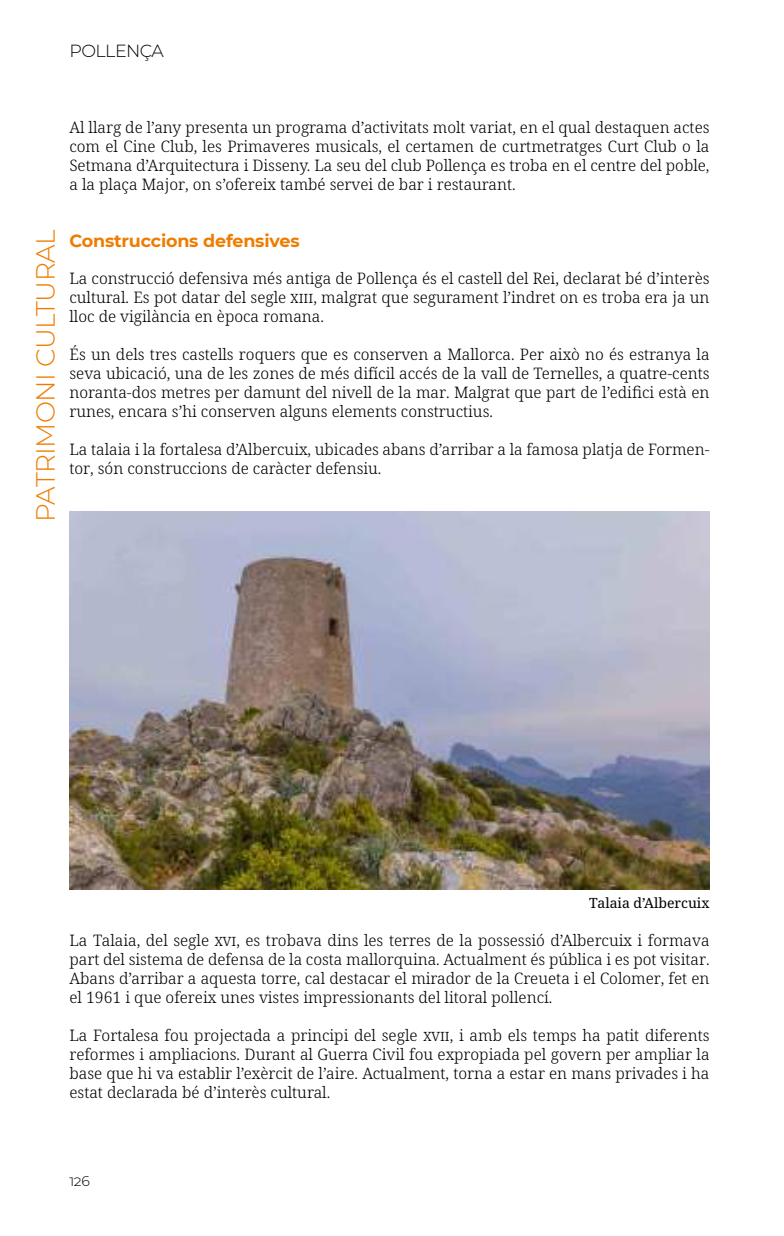
<style>
.page{position:relative;width:784px;height:1236px;background:#fff}
.page>*{position:absolute;margin:0;border:0;box-sizing:border-box;transform-origin:0 0}
.t1{font:300 26.25px "Montserrat";letter-spacing:-.02em;color:#ef7c00}
.t2{font:700 17.5px "Montserrat";letter-spacing:-.01em;color:#ef7c00}
.t3{font:300 17.5px "Montserrat";letter-spacing:-.03em;color:#000}
.t4{font:300 15.75px/18.9px "Noto Serif";color:#000;text-align:justify}
.t5{font:14px "Noto Serif";color:#000}
.t6{font:300 14px "Montserrat";color:#000}
</style>
<div class="page">
<img style="left:69px;top:511px;width:640px;height:378px">
<p class="t3" style="left:69px;top:39px;width:96px">POLLENÇA</p>
<p class="t4" style="left:69px;top:118px;width:641px">Al llarg de l’any presenta un programa d’activitats molt variat, en el qual destaquen actes com el Cine Club, les Primaveres musicals, el certamen de curtmetratges Curt Club o la Setmana d’Arquitectura i Disseny. La seu del club Pollença es troba en el centre del poble, a la plaça Major, on s’ofereix també servei de bar i restaurant.</p>
<h1 class="t1" style="left:28px;top:521px;width:293px;rotate:-90deg">PATRIMONI CULTURAL</h1>
<p class="t2" style="left:69px;top:228px;width:232px">Construccions defensives</p>
<p class="t4" style="left:69px;top:270px;width:641px">La construcció defensiva més antiga de Pollença és el castell del Rei, declarat bé d’interès cultural. Es pot datar del segle xiii, malgrat que segurament l’indret on es troba era ja un lloc de vigilància en època romana.</p>
<p class="t4" style="left:69px;top:345px;width:641px">És un dels tres castells roquers que es conserven a Mallorca. Per això no és estranya la seva ubicació, una de les zones de més difícil accés de la vall de Ternelles, a quatre-cents noranta-dos metres per damunt del nivell de la mar. Malgrat que part de l’edifici està en runes, encara s’hi conserven alguns elements constructius.</p>
<p class="t4" style="left:69px;top:440px;width:641px">La talaia i la fortalesa d’Albercuix, ubicades abans d’arribar a la famosa platja de Formen&shy;tor, són construccions de caràcter defensiu.</p>
<p class="t5" style="left:589px;top:893px;width:122px">Talaia d’Albercuix</p>
<p class="t4" style="left:69px;top:931px;width:641px">La Talaia, del segle xvi, es trobava dins les terres de la possessió d’Albercuix i formava part del sistema de defensa de la costa mallorquina. Actualment és pública i es pot visitar.<br>Abans d’arribar a aquesta torre, cal destacar el mirador de la Creueta i el Colomer, fet en el 1961 i que ofereix unes vistes impressionants del litoral pollencí.</p>
<p class="t4" style="left:69px;top:1026px;width:641px">La Fortalesa fou projectada a principi del segle xvii, i amb els temps ha patit diferents reformes i ampliacions. Durant al Guerra Civil fou expropiada pel govern per ampliar la base que hi va establir l’exèrcit de l’aire. Actualment, torna a estar en mans privades i ha estat declarada bé d’interès cultural.</p>
<p class="t6" style="left:69px;top:1171px;width:22px">126</p>
</div>
